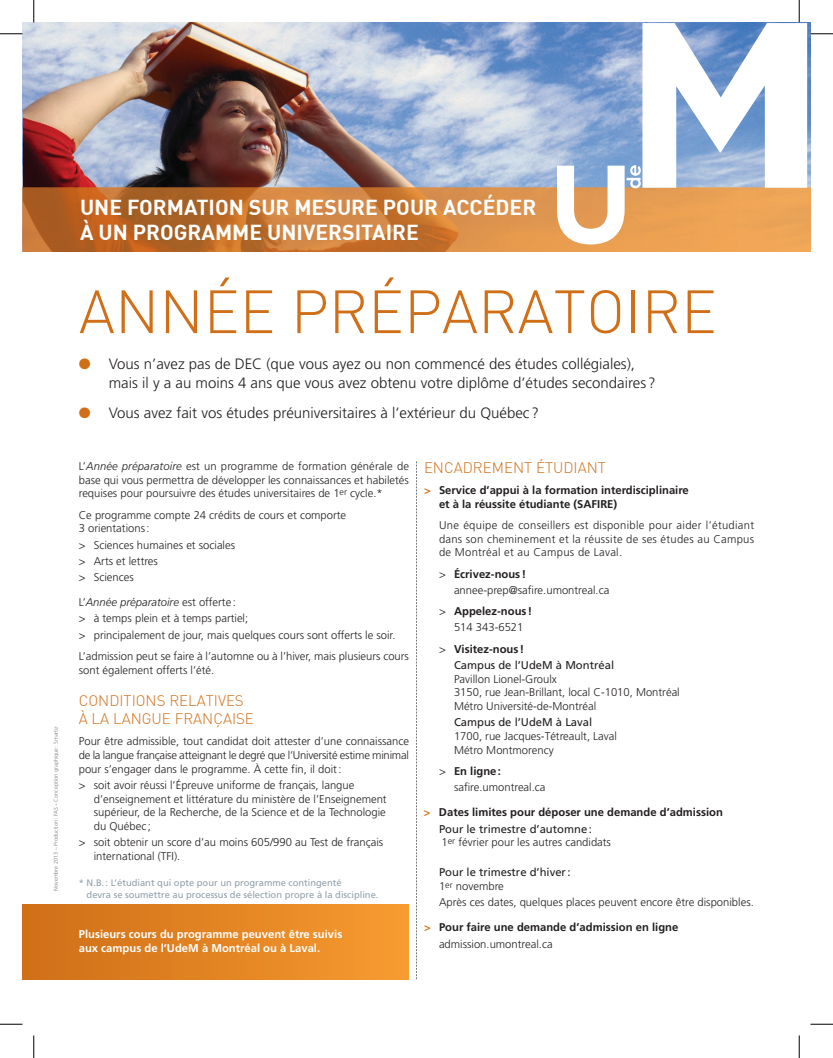
<style>
.page{position:relative;width:833px;height:1058px;background:#fff}
.page>*{position:absolute;margin:0;border:0;box-sizing:border-box;transform-origin:0 0}
.t1{font:300 60px "DIN";color:#d06f18}
.t2{font:700 21.25px/25px "DIN";color:#fff}
.t3{font:300 15px/18.8px "Frutiger";color:#231f20}
.t4{font:300 15px/17.5px "DIN";color:#d06f18}
.t5{font:300 11.25px/13.8px "Frutiger";color:#231f20}
.t6{font:700 11.25px/16.2px "Frutiger";color:#231f20}
.t7{font:11.25px/16.2px "Frutiger";color:#231f20}
.t8{font:700 11.25px/13.8px "Frutiger";color:#fff}
.t9{font:9.38px/11.2px "Frutiger";color:#90a0aa}
.t10{font:300 5.62px "Frutiger";color:#76787b}
.s1{color:#d06f18}
.s2{font-style:italic}
.s3{font-weight:700}
.s4{font-weight:300}
.s5{font-weight:400}
</style>
<div class="page">
<img style="left:23px;top:23px;width:534px;height:165px">
<img style="left:22px;top:188px;width:788px;height:63px">
<svg style="left:416px;top:461px;width:1px;height:518px"></svg>
<div style="left:22px;top:904px;width:387px;height:75px;background:linear-gradient(to right,#cf6e17,#f79b30)"></div>
<svg style="left:33px;top:0;width:2px;height:22px"></svg>
<svg style="left:0;top:33px;width:22px;height:2px"></svg>
<svg style="left:557px;top:0;width:275px;height:244px"></svg>
<svg style="left:33px;top:1035px;width:2px;height:23px"></svg>
<svg style="left:0;top:1023px;width:22px;height:2px"></svg>
<svg style="left:798px;top:1035px;width:2px;height:23px"></svg>
<svg style="left:810px;top:1023px;width:22px;height:2px"></svg>
<div style="left:410px;top:5px;width:13px;height:13px;border:1px solid #fff;border-radius:50%"></div>
<p class="t10" style="left:54px;top:890px;width:166px;rotate:-90deg">Novembre 2013 – Production: FAS – Conception graphique: Smartiz</p>
<h2 class="t2" style="left:80px;top:195px;width:458px">UNE FORMATION SUR MESURE POUR ACCÉDER<br>À UN PROGRAMME UNIVERSITAIRE</h2>
<h1 class="t1" style="left:79px;top:289px;width:639px">ANNÉE PRÉPARATOIRE</h1>
<h3 class="t3" style="left:109px;top:356px;width:548px;text-indent:-30px"><span class="s1">●</span> Vous n’avez pas de DEC (que vous ayez ou non commencé des études collégiales), mais il y a au moins 4 ans que vous avez obtenu votre diplôme d’études secondaires?</h3>
<h3 class="t3" style="left:79px;top:404px;width:461px"><span class="s1">●</span> Vous avez fait vos études préuniversitaires à l’extérieur du Québec?</h3>
<p class="t5" style="left:79px;top:460px;width:332px;text-align:justify">L’<span class="s2">Année préparatoire</span> est un programme de formation générale de base qui vous permettra de développer les connaissances et habiletés requises pour poursuivre des études universitaires de 1<sup>er</sup> cycle.*</p>
<p class="t5" style="left:79px;top:509px;width:269px">Ce programme compte 24 crédits de cours et comporte<br>3 orientations:</p>
<p class="t5" style="left:79px;top:537px;width:158px;line-height:16.2px">&gt; Sciences humaines et sociales &gt; Arts et lettres<br>&gt; Sciences</p>
<p class="t5" style="left:79px;top:595px;width:318px;line-height:16.2px">L’<span class="s2">Année préparatoire</span> est offerte:<br>&gt; à temps plein et à temps partiel;<br>&gt; principalement de jour, mais quelques cours sont offerts le soir.</p>
<p class="t5" style="left:79px;top:650px;width:332px">L’admission peut se faire à l’automne ou à l’hiver, mais plusieurs cours sont également offerts l’été.</p>
<h3 class="t4" style="left:79px;top:694px;width:177px">CONDITIONS RELATIVES<br>À LA LANGUE FRANÇAISE</h3>
<p class="t5" style="left:79px;top:735px;width:331px;text-align:justify">Pour être admissible, tout candidat doit attester d’une connaissance de la langue française atteignant le degré que l’Université estime minimal pour s’engager dans le programme. À cette fin, il doit:</p>
<p class="t5" style="left:94px;top:779px;width:294px;text-indent:-15px">&gt; soit avoir réussi l’Épreuve uniforme de français, langue d’enseignement et littérature du ministère de l’Enseignement supérieur, de la Recherche, de la Science et de la Technologie du Québec;</p>
<p class="t5" style="left:94px;top:836px;width:291px;text-indent:-15px">&gt; soit obtenir un score d’au moins 605/990 au Test de français international (TFI).</p>
<p class="t9" style="left:87px;top:878px;width:293px;text-indent:-8px">* N.B.: L’étudiant qui opte pour un programme contingenté<br>devra se soumettre au processus de sélection propre à la discipline.</p>
<p class="t8" style="left:79px;top:927px;width:265px">Plusieurs cours du programme peuvent être suivis aux campus de l’UdeM à Montréal ou à Laval.</p>
<h3 class="t4" style="left:424px;top:460px;width:183px">ENCADREMENT ÉTUDIANT</h3>
<p class="t6" style="left:439px;top:484px;width:251px;line-height:13.8px;text-indent:-15px"><span class="s1">&gt;</span> Service d’appui à la formation interdisciplinaire et à la réussite étudiante (SAFIRE)</p>
<p class="t5" style="left:439px;top:519px;width:316px;text-align:justify">Une équipe de conseillers est disponible pour aider l’étudiant dans son cheminement et la réussite de ses études au Campus de Montréal et au Campus de Laval.</p>
<p class="t5" style="left:454px;top:566px;width:157px;line-height:16.2px;text-indent:-15px">&gt; <span class="s3">Écrivez-nous! </span>annee-prep@safire.umontreal.ca</p>
<p class="t6" style="left:439px;top:604px;width:95px;text-align:center"><span class="s4">&gt;</span> Appelez-nous!<br><span class="s4">514 343-6521</span></p>
<p class="t7" style="left:454px;top:641px;width:162px;text-indent:-15px"><span class="s4">&gt;</span> <span class="s3">Visitez-nous!<br></span>Campus de l’UdeM à Montréal</p>
<p class="t5" style="left:454px;top:672px;width:227px">Pavillon Lionel-Groulx<br>3150, rue Jean-Brillant, local C-1010, Montréal<br>Métro Université-de-Montréal</p>
<p class="t7" style="left:454px;top:715px;width:140px">Campus de l’UdeM à Laval</p>
<p class="t5" style="left:454px;top:730px;width:164px">1700, rue Jacques-Tétreault, Laval<br>Métro Montmorency</p>
<p class="t5" style="left:454px;top:764px;width:93px;line-height:16.2px;text-indent:-15px">&gt; <span class="s3">En ligne: </span>safire.umontreal.ca</p>
<p class="t6" style="left:439px;top:805px;width:285px;text-indent:-15px"><span class="s1">&gt;</span> Dates limites pour déposer une demande d’admission<br><span class="s5">Pour le trimestre d’automne:</span></p>
<p class="t5" style="left:441px;top:836px;width:171px">1<sup>er</sup> février pour les autres candidats</p>
<p class="t7" style="left:439px;top:866px;width:133px;line-height:13.8px">Pour le trimestre d’hiver:<br><span class="s4">1</span><sup>er</sup> <span class="s4">novembre</span></p>
<p class="t5" style="left:439px;top:896px;width:316px">Après ces dates, quelques places peuvent encore être disponibles.</p>
<p class="t6" style="left:439px;top:920px;width:241px;text-indent:-15px"><span class="s1">&gt;</span> Pour faire une demande d’admission en ligne <span class="s4">admission.umontreal.ca</span></p>
</div>
